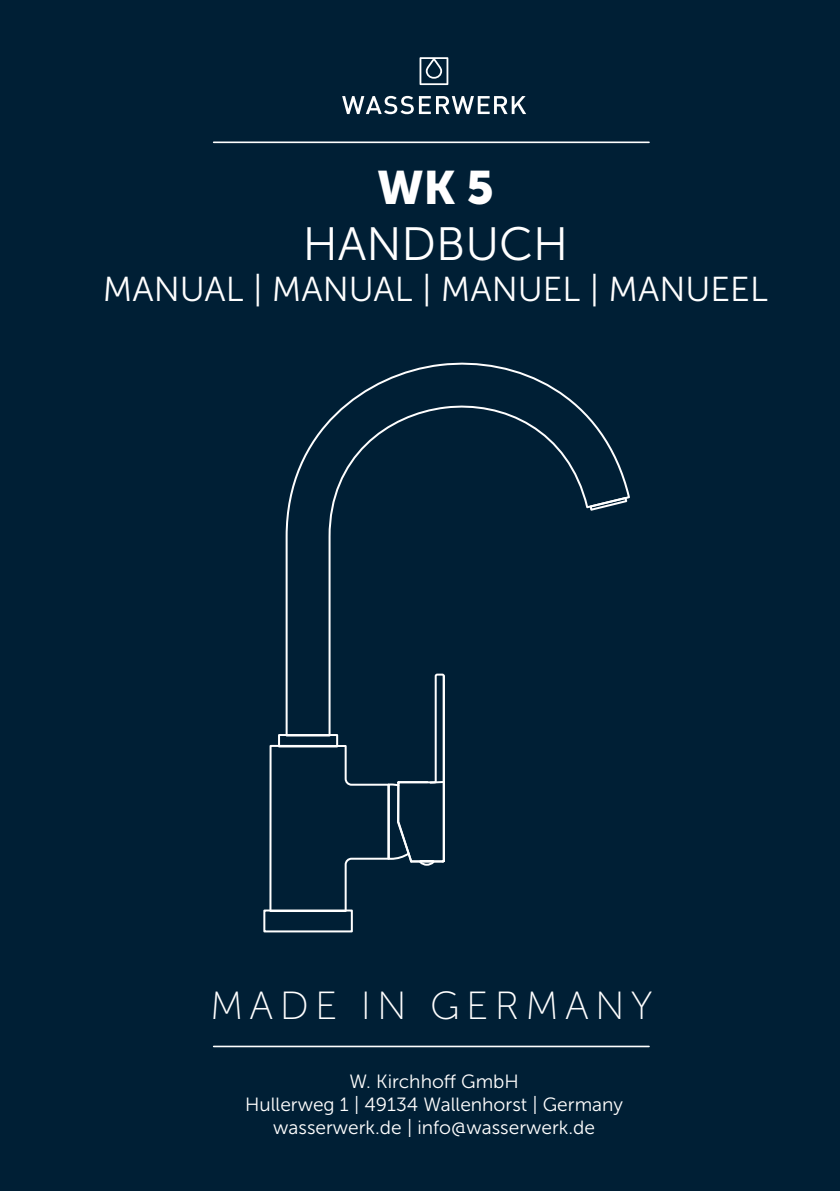
<style>
.page{position:relative;width:840px;height:1191px;background:#fff}
.page>*{position:absolute;margin:0;border:0;box-sizing:border-box;transform-origin:0 0}
.Head-zentriert-regular{font:46.6px "Museo Sans 300";color:#fff}
.Head-zentriert-bold{font:46.6px "Museo Sans 900";color:#fff}
.Head-Tag_Line{font:39.2px "Museo Sans 100";letter-spacing:.16em;color:#fff}
.Head-zentriert-regular-EN{font:34.6px "Museo Sans 300";color:#fff}
.Body-Titel{font:19.2px/23px "Museo Sans 300";color:#fff;text-align:center}
</style>
<div class="page">
<div style="left:0;top:0;width:839px;height:1191px;background:#001f35"></div>
<hr style="left:213px;top:141px;width:435px;height:2px;background:#fff">
<hr style="left:213px;top:1045px;width:435px;height:2px;background:#fff">
<svg style="left:419px;top:57px;width:29px;height:28px"></svg>
<svg style="left:342px;top:96px;width:88px;height:18px"></svg>
<svg style="left:436px;top:96px;width:90px;height:18px"></svg>
<svg style="left:285px;top:362px;width:345px;height:310px"></svg>
<svg style="left:588px;top:495px;width:40px;height:17px"></svg>
<svg style="left:269px;top:672px;width:176px;height:241px"></svg>
<div style="left:263px;top:909px;width:89px;height:23px;border:2px solid #fff"></div>
<div style="left:278px;top:734px;width:60px;height:13px;border:2px solid #fff"></div>
<p class="Head-zentriert-bold" style="left:377px;top:161px;width:118px">WK 5</p>
<p class="Head-zentriert-regular" style="left:302px;top:219px;width:267px">HANDBUCH</p>
<p class="Head-zentriert-regular-EN" style="left:103px;top:271px;width:666px">MANUAL | MANUAL | MANUEL | MANUEEL</p>
<p class="Head-Tag_Line" style="left:210px;top:985px;width:444px">MADE IN GERMANY</p>
<p class="Body-Titel" style="left:245px;top:1070px;width:379px">W. Kirchhoff GmbH<br>Hullerweg 1 | 49134 Wallenhorst | Germany</p>
<p class="Body-Titel" style="left:273px;top:1116px;width:323px">wasserwerk.de | info@wasserwerk.de</p>
</div>
